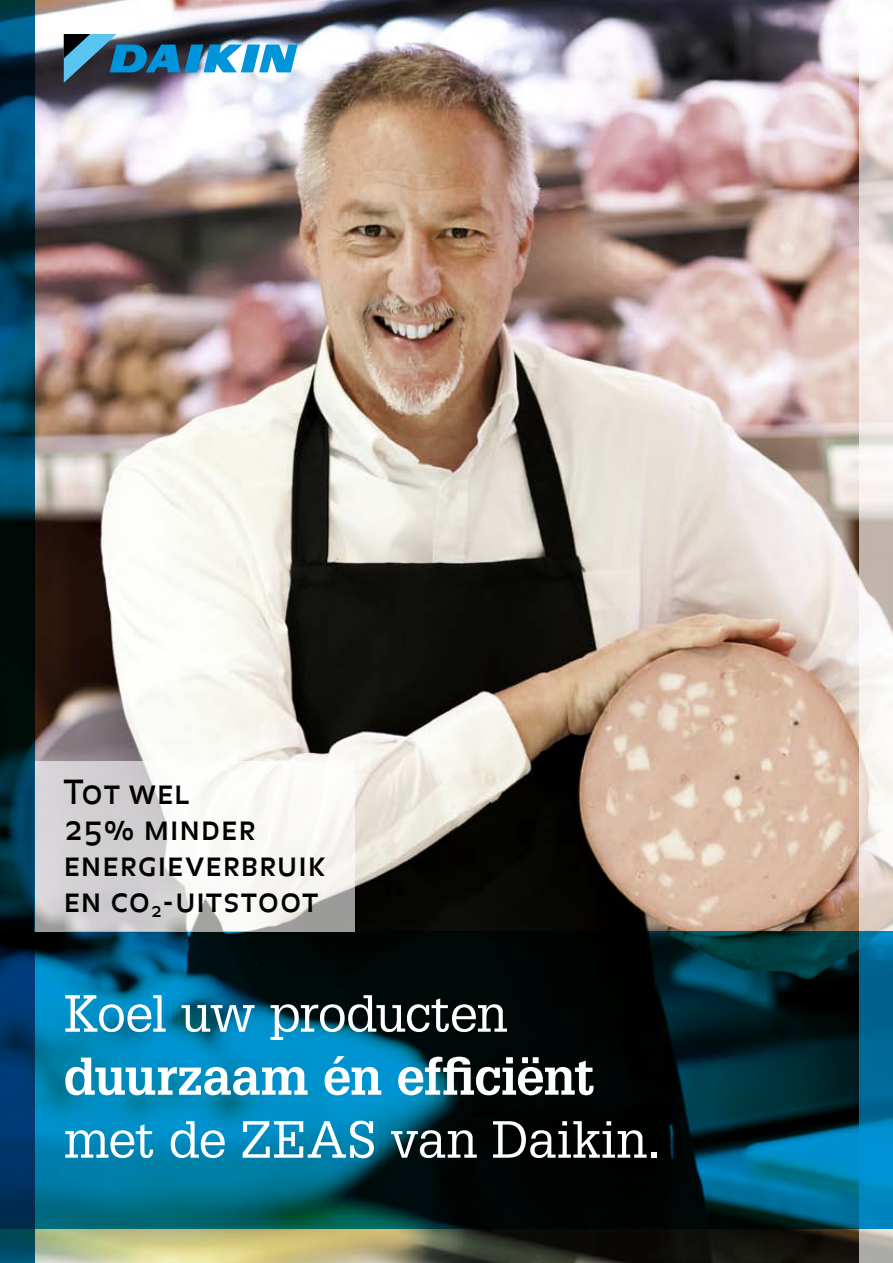
<style>
.page{position:relative;width:893px;height:1263px;background:#fff}
.page>*{position:absolute;margin:0;border:0;box-sizing:border-box;transform-origin:0 0}
.t1{font:700 51px "Glypha LT Std";letter-spacing:-.015em;color:#fff}
.t2{font:51px "Glypha LT Std";letter-spacing:.005em;color:#fff}
.t3{font:51px "Glypha LT Std";letter-spacing:-.015em;color:#fff}
.t4{font:33px/36px "Balance Caps";letter-spacing:.03em;color:#000}
</style>
<div class="page">
<img style="left:34px;top:0;width:825px;height:1263px">
<svg style="left:859px;top:55px;width:34px;height:1208px"></svg>
<svg style="left:34px;top:931px;width:859px;height:298px;background:#004054"></svg>
<svg style="left:34px;top:761px;width:321px;height:170px"></svg>
<img style="left:64px;top:34px;width:234px;height:49px">
<svg style="left:0;top:0;width:34px;height:1263px;background:#00324c"></svg>
<p class="t4" style="left:64px;top:776px;width:263px">Tot wel<br>25% minder energieverbruik en co<sub>2</sub>-uitstoot</p>
<h1 class="t3" style="left:64px;top:983px;width:445px">Koel uw producten</h1>
<h1 class="t1" style="left:64px;top:1045px;width:532px">duurzaam én efficiënt</h1>
<h1 class="t2" style="left:64px;top:1109px;width:599px">met de ZEAS van Daikin.</h1>
</div>
